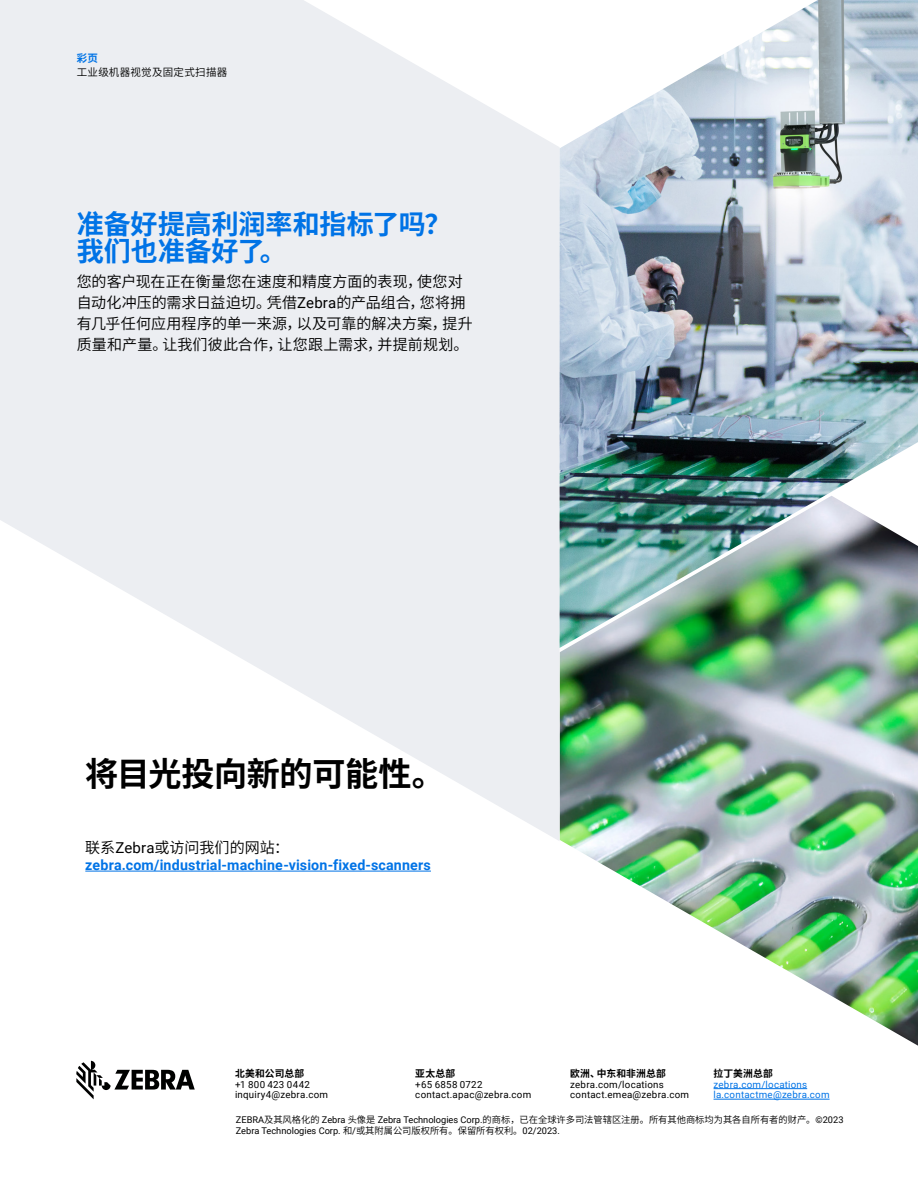
<style>
.page{position:relative;width:918px;height:1188px;background:#fff}
.page>*{position:absolute;margin:0;border:0;box-sizing:border-box;transform-origin:0 0}
.Subhead-1{font:700 33.15px "Noto Sans CJ Ksc";letter-spacing:-.01em;color:#000}
.Heading{font:700 27px/27px "Noto Sans CJ Ksc";letter-spacing:-.005em;color:#0073e6}
.Subhead-1-2{font:600 15px/21px "Noto Sans CJ Ksc";letter-spacing:.005em;color:#000}
.Subhead-1-3{font:700 14.25px "Roboto";letter-spacing:.01em;color:#0073e6}
.t1{font:600 10.5px "Noto Sans CJ Ksc";letter-spacing:.03em;color:#000}
.Collateral_Type{font:700 10.5px "Noto Sans CJ Ksc";color:#0073e6}
.Regional_Address{font:9.75px/10.5px "Roboto";letter-spacing:.025em;color:#000}
.t2{font:9.75px/10.5px "Roboto";letter-spacing:.025em;color:#0073e6}
.Regional_Address-2{font:700 9.75px "Noto Sans CJ Ksc";letter-spacing:.015em;color:#000}
.t3{font:9.3px/10.8px "Roboto";color:#000}
.s1{font-family:"Roboto";font-weight:400}
.s2{font-family:"Noto Sans CJ Ksc";font-weight:600}
</style>
<div class="page">
<img style="left:560px;top:648px;width:358px;height:398px">
<svg style="left:0;top:0;width:560px;height:841px;fill:#eceef2"></svg>
<img style="left:560px;top:0;width:358px;height:648px">
<hr style="left:714px;top:1088px;width:93px;height:1px;background:#0073e6">
<hr style="left:714px;top:1099px;width:116px;height:1px;background:#0073e6">
<svg style="left:76px;top:1061px;width:119px;height:38px"></svg>
<hr style="left:85px;top:871px;width:346px;height:1px;background:#0073e6">
<p class="Collateral_Type" style="left:77px;top:52px;width:23px">彩页</p>
<p class="t1" style="left:77px;top:66px;width:152px">工业级机器视觉及固定式扫描器</p>
<p class="Heading" style="left:77px;top:211px;width:376px">准备好提高利润率和指标了吗？我们也准备好了。</p>
<p class="Subhead-1-2" style="left:77px;top:272px;width:398px">您的客户现在正在衡量您在速度和精度方面的表现，使您对自动化冲压的需求日益迫切。凭借<span class="s1">Zebra</span>的产品组合，您将拥有几乎任何应用程序的单一来源，以及可靠的解决方案，提升质量和产量。让我们彼此合作，让您跟上需求，并提前规划。</p>
<p class="Subhead-1" style="left:85px;top:755px;width:361px">将目光投向新的可能性。</p>
<p class="Subhead-1-2" style="left:85px;top:837px;width:205px">联系<span class="s1">Zebra</span>或访问我们的网站：</p>
<p class="Subhead-1-3" style="left:85px;top:855px;width:347px">zebra.com/industrial-machine-vision-fixed-scanners</p>
<p class="Regional_Address-2" style="left:714px;top:1068px;width:61px">拉丁美洲总部</p>
<p class="t2" style="left:714px;top:1079px;width:118px">zebra.com/locations la.contactme@zebra.com</p>
<p class="t3" style="left:236px;top:1114px;width:609px">ZEBRA<span class="s2">及其风格化的</span> Zebra <span class="s2">头像是</span> Zebra Technologies Corp.<span class="s2">的商标，已在全球许多司法管辖区注册。所有其他商标均为其各自所有者的财产。</span>©2023<br>Zebra Technologies Corp. <span class="s2">和</span>/<span class="s2">或其附属公司版权所有。保留所有权利。</span>02/2023.</p>
<p class="Regional_Address-2" style="left:570px;top:1068px;width:97px">欧洲、中东和非洲总部</p>
<p class="Regional_Address" style="left:570px;top:1079px;width:120px">zebra.com/locations contact.emea@zebra.com</p>
<p class="Regional_Address-2" style="left:235px;top:1068px;width:71px">北美和公司总部</p>
<p class="Regional_Address" style="left:235px;top:1079px;width:76px">+1 800 423 0442</p>
<p class="Regional_Address" style="left:235px;top:1089px;width:95px">inquiry4@zebra.com</p>
<p class="Regional_Address-2" style="left:415px;top:1068px;width:41px">亚太总部</p>
<p class="Regional_Address" style="left:415px;top:1079px;width:117px">+65 6858 0722 contact.apac@zebra.com</p>
</div>
